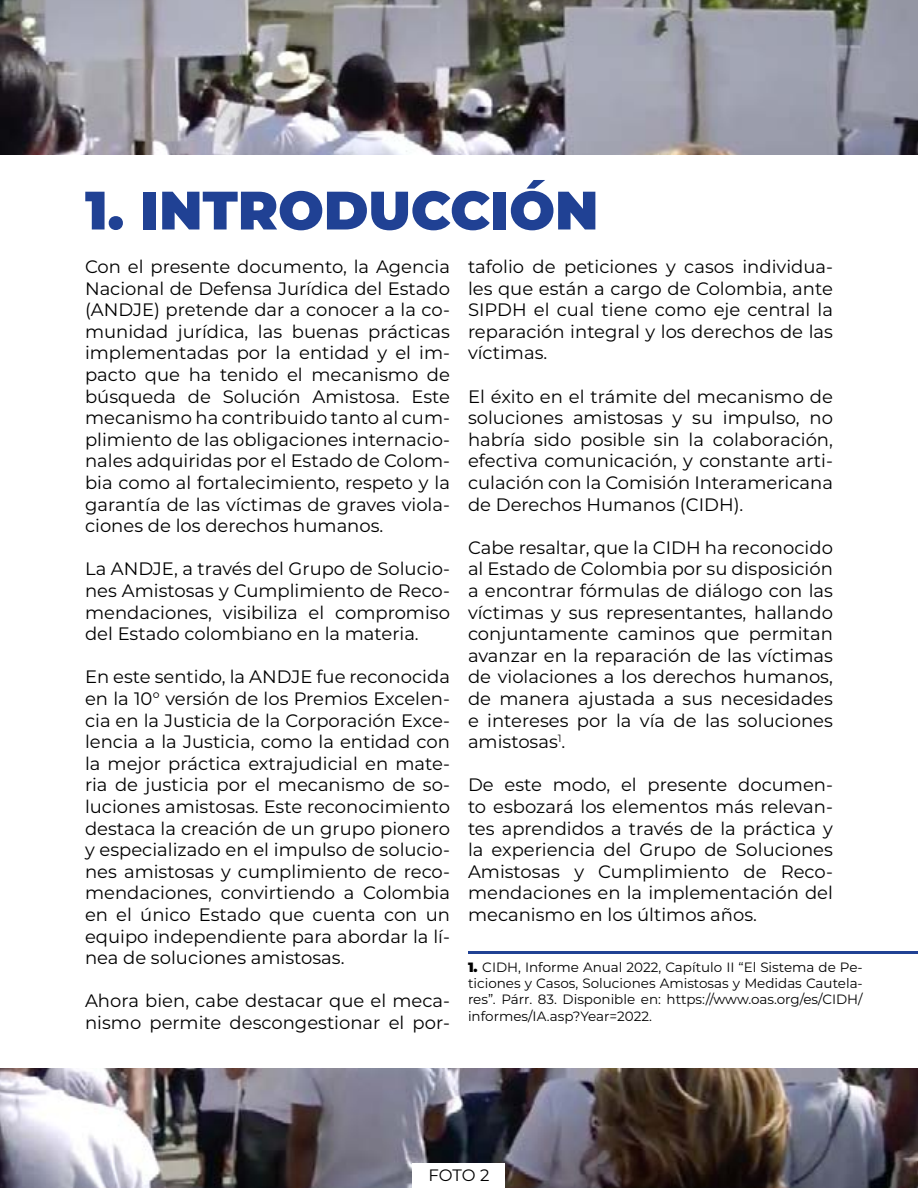
<style>
.page{position:relative;width:918px;height:1188px;background:#fff}
.page>*{position:absolute;margin:0;border:0;box-sizing:border-box;transform-origin:0 0}
.t1{font:900 54px "Montserrat";color:#204194}
.t2{font:18px/21.6px "Montserrat";color:#000;text-align:justify}
.t3{font:16.5px "Montserrat";color:#000}
.t4{font:13.5px/16.2px "Montserrat";color:#000;text-align:justify}
.s1{font-weight:900}
</style>
<div class="page">
<img style="left:0;top:0;width:918px;height:155px">
<img style="left:0;top:1068px;width:918px;height:120px">
<hr style="left:468px;top:951px;width:450px;height:2px;background:#204194">
<div style="left:413px;top:1164px;width:92px;height:24px;background:#fff"></div>
<h1 class="t1" style="left:85px;top:170px;width:515px">1. INTRODUCCIÓN</h1>
<p class="t2" style="left:85px;top:255px;width:366px">Con el presente documento, la Agencia Nacional de Defensa Jurídica del Estado (ANDJE) pretende dar a conocer a la co&shy;munidad jurídica, las buenas prácticas implementadas por la entidad y el im&shy;pacto que ha tenido el mecanismo de búsqueda de Solución Amistosa. Este mecanismo ha contribuido tanto al cum&shy;plimiento de las obligaciones internacio&shy;nales adquiridas por el Estado de Colom&shy;bia como al fortalecimiento, respeto y la garantía de las víctimas de graves viola&shy;ciones de los derechos humanos.</p>
<p class="t2" style="left:85px;top:558px;width:366px">La ANDJE, a través del Grupo de Solucio&shy;nes Amistosas y Cumplimiento de Reco&shy;mendaciones, visibiliza el compromiso del Estado colombiano en la materia.</p>
<p class="t2" style="left:85px;top:666px;width:366px">En este sentido, la ANDJE fue reconocida en la 10° versión de los Premios Excelen&shy;cia en la Justicia de la Corporación Exce&shy;lencia a la Justicia, como la entidad con la mejor práctica extrajudicial en mate&shy;ria de justicia por el mecanismo de so&shy;luciones amistosas. Este reconocimiento destaca la creación de un grupo pionero y especializado en el impulso de solucio&shy;nes amistosas y cumplimiento de reco&shy;mendaciones, convirtiendo a Colombia en el único Estado que cuenta con un equipo independiente para abordar la lí&shy;nea de soluciones amistosas.</p>
<p class="t2" style="left:85px;top:990px;width:366px">Ahora bien, cabe destacar que el meca&shy;nismo permite descongestionar el por-</p>
<p class="t2" style="left:468px;top:255px;width:366px">tafolio de peticiones y casos individua&shy;les que están a cargo de Colombia, ante SIPDH el cual tiene como eje central la reparación integral y los derechos de las víctimas.</p>
<p class="t2" style="left:468px;top:385px;width:366px">El éxito en el trámite del mecanismo de soluciones amistosas y su impulso, no habría sido posible sin la colaboración, efectiva comunicación, y constante arti&shy;culación con la Comisión Interamericana de Derechos Humanos (CIDH).</p>
<p class="t2" style="left:468px;top:536px;width:366px">Cabe resaltar, que la CIDH ha reconocido al Estado de Colombia por su disposición a encontrar fórmulas de diálogo con las víctimas y sus representantes, hallando conjuntamente caminos que permitan avanzar en la reparación de las víctimas de violaciones a los derechos humanos, de manera ajustada a sus necesidades e intereses por la vía de las soluciones amistosas<sup>1</sup>.</p>
<p class="t2" style="left:468px;top:774px;width:366px">De este modo, el presente documen&shy;to esbozará los elementos más relevan&shy;tes aprendidos a través de la práctica y la experiencia del Grupo de Soluciones Amistosas y Cumplimiento de Reco&shy;mendaciones en la implementación del mecanismo en los últimos años.</p>
<p class="t4" style="left:468px;top:959px;width:396px"><span class="s1">1.</span> CIDH, Informe Anual 2022, Capítulo II “El Sistema de Pe&shy;ticiones y Casos, Soluciones Amistosas y Medidas Cautela&shy;res”. Párr. 83. Disponible en: https://www.oas.org/es/CIDH/ informes/IA.asp?Year=2022.</p>
<p class="t3" style="left:429px;top:1164px;width:62px">FOTO 2</p>
</div>
